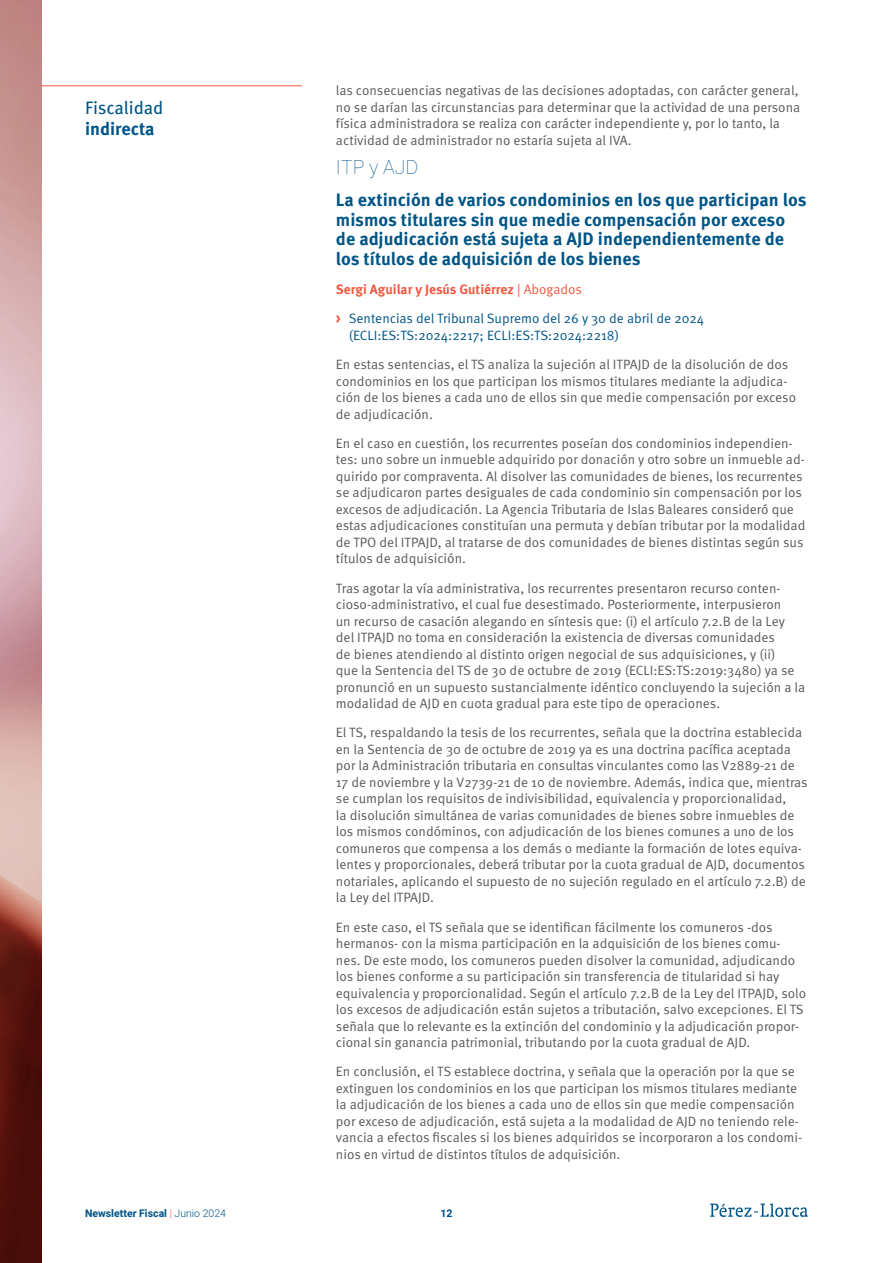
<style>
.page{position:relative;width:893px;height:1263px;background:#fff}
.page>*{position:absolute;margin:0;border:0;box-sizing:border-box;transform-origin:0 0}
.t1{font:100 19.5px "Heebo";color:#005587}
.t2{font:700 18px/19.5px "Meta Pro";color:#005587}
.t3{font:18px "Meta Pro";color:#005587}
.t4{font:13.5px/16.5px "Meta Pro Norm";color:#595959}
.t5{font:13.5px/16.5px "Meta Pro Norm";color:#005587}
.t6{font:700 13.5px "Meta Pro";color:#f15841}
.t7{font:700 10.5px "Heebo";color:#005587}
.s1{font-family:"Meta Pro Norm";font-weight:400}
.s2{font-family:"Meta Pro";font-weight:700;font-size:16.5px;color:#f15841}
.s3{font-weight:300;color:#f15841}
.s4{font-weight:300}
</style>
<div class="page">
<svg style="left:710px;top:1203px;width:98px;height:14px"></svg>
<img style="left:0;top:0;width:41px;height:1263px">
<hr style="left:41px;top:85px;width:261px;height:1px;background:#f15841">
<h2 class="t3" style="left:85px;top:94px;width:80px">Fiscalidad</h2>
<h2 class="t2" style="left:85px;top:118px;width:71px">indirecta</h2>
<p class="t4" style="left:336px;top:81px;width:466px">las consecuencias negativas de las decisiones adoptadas, con carácter general, no se darían las circunstancias para determinar que la actividad de una persona física administradora se realiza con carácter independiente y, por lo tanto, la actividad de administrador no estaría sujeta al IVA.</p>
<h1 class="t1" style="left:336px;top:154px;width:84px">ITP y AJD</h1>
<h2 class="t2" style="left:336px;top:189px;width:472px">La extinción de varios condominios en los que participan los mismos titulares sin que medie compensación por exceso de adjudicación está sujeta a AJD independientemente de los títulos de adquisición de los bienes</h2>
<p class="t6" style="left:336px;top:279px;width:248px">Sergi Aguilar y Jesús Gutiérrez <span class="s1">| Abogados</span></p>
<p class="t5" style="left:349px;top:309px;width:357px;text-indent:-13px"><span class="s2">›</span> Sentencias del Tribunal Supremo del 26 y 30 de abril de 2024 (ECLI:ES:TS:2024:2217; ECLI:ES:TS:2024:2218)</p>
<p class="t4" style="left:336px;top:355px;width:462px">En estas sentencias, el TS analiza la sujeción al ITPAJD de la disolución de dos condominios en los que participan los mismos titulares mediante la adjudica&shy;ción de los bienes a cada uno de ellos sin que medie compensación por exceso de adjudicación.</p>
<p class="t4" style="left:336px;top:434px;width:471px">En el caso en cuestión, los recurrentes poseían dos condominios independien&shy;tes: uno sobre un inmueble adquirido por donación y otro sobre un inmueble ad&shy;quirido por compraventa. Al disolver las comunidades de bienes, los recurrentes se adjudicaron partes desiguales de cada condominio sin compensación por los excesos de adjudicación. La Agencia Tributaria de Islas Baleares consideró que estas adjudicaciones constituían una permuta y debían tributar por la modalidad de TPO del ITPAJD, al tratarse de dos comunidades de bienes distintas según sus títulos de adquisición.</p>
<p class="t4" style="left:336px;top:579px;width:471px">Tras agotar la vía administrativa, los recurrentes presentaron recurso conten&shy;cioso-administrativo, el cual fue desestimado. Posteriormente, interpusieron<br>un recurso de casación alegando en síntesis que: (i) el artículo 7.2.B de la Ley del ITPAJD no toma en consideración la existencia de diversas comunidades<br>de bienes atendiendo al distinto origen negocial de sus adquisiciones, y (ii)<br>que la Sentencia del TS de 30 de octubre de 2019 (ECLI:ES:TS:2019:3480) ya se pronunció en un supuesto sustancialmente idéntico concluyendo la sujeción a la modalidad de AJD en cuota gradual para este tipo de operaciones.</p>
<p class="t4" style="left:336px;top:723px;width:473px">El TS, respaldando la tesis de los recurrentes, señala que la doctrina establecida en la Sentencia de 30 de octubre de 2019 ya es una doctrina pacífica aceptada por la Administración tributaria en consultas vinculantes como las V2889-21 de 17 de noviembre y la V2739-21 de 10 de noviembre. Además, indica que, mientras se cumplan los requisitos de indivisibilidad, equivalencia y proporcionalidad,<br>la disolución simultánea de varias comunidades de bienes sobre inmuebles de los mismos condóminos, con adjudicación de los bienes comunes a uno de los comuneros que compensa a los demás o mediante la formación de lotes equiva&shy;lentes y proporcionales, deberá tributar por la cuota gradual de AJD, documentos notariales, aplicando el supuesto de no sujeción regulado en el artículo 7.2.B) de la Ley del ITPAJD.</p>
<p class="t4" style="left:336px;top:918px;width:472px">En este caso, el TS señala que se identifican fácilmente los comuneros -dos hermanos- con la misma participación en la adquisición de los bienes comu&shy;nes. De este modo, los comuneros pueden disolver la comunidad, adjudicando los bienes conforme a su participación sin transferencia de titularidad si hay equivalencia y proporcionalidad. Según el artículo 7.2.B de la Ley del ITPAJD, solo los excesos de adjudicación están sujetos a tributación, salvo excepciones. El TS señala que lo relevante es la extinción del condominio y la adjudicación propor&shy;cional sin ganancia patrimonial, tributando por la cuota gradual de AJD.</p>
<p class="t4" style="left:336px;top:1062px;width:468px">En conclusión, el TS establece doctrina, y señala que la operación por la que se extinguen los condominios en los que participan los mismos titulares mediante la adjudicación de los bienes a cada uno de ellos sin que medie compensación por exceso de adjudicación, está sujeta a la modalidad de AJD no teniendo rele&shy;vancia a efectos fiscales si los bienes adquiridos se incorporaron a los condomi&shy;nios en virtud de distintos títulos de adquisición.</p>
<p class="t7" style="left:85px;top:1206px;width:142px">Newsletter Fiscal <span class="s3">|</span> <span class="s4">Junio 2024</span></p>
<p class="t7" style="left:440px;top:1206px;width:14px">12</p>
</div>
